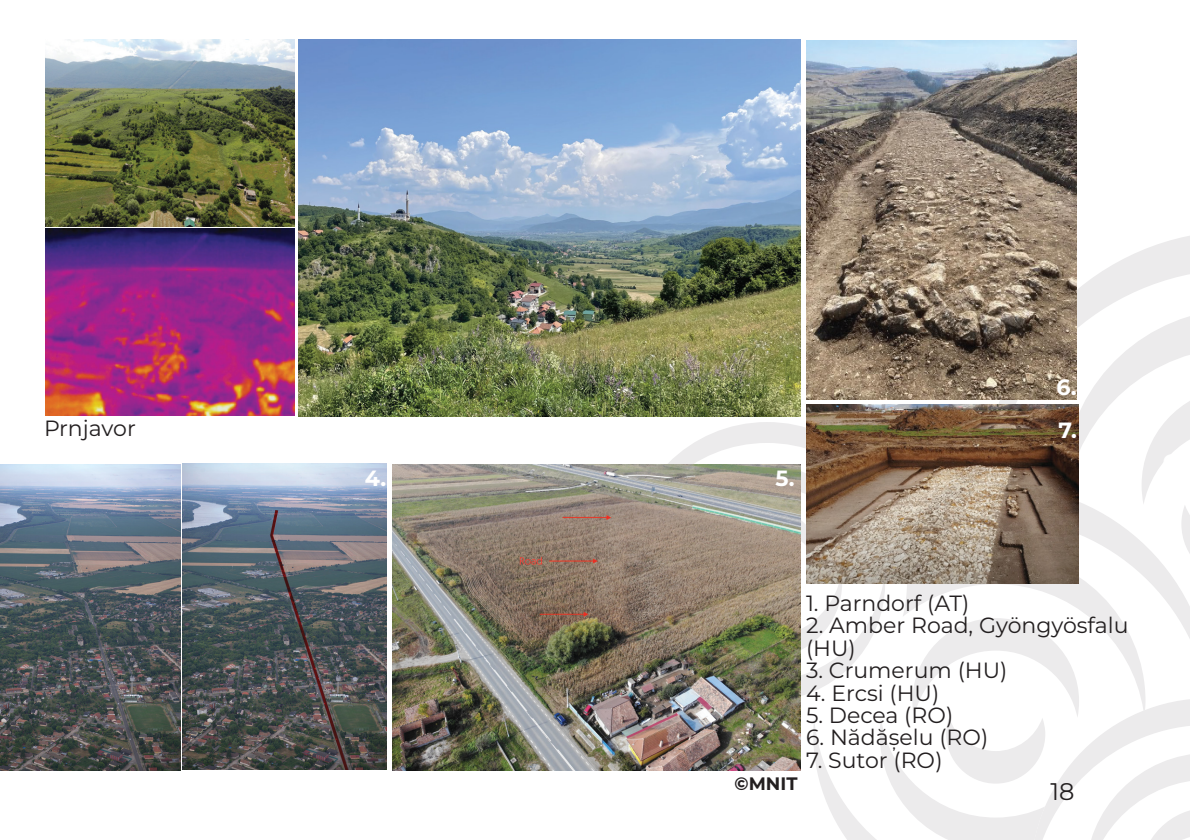
<style>
.page{position:relative;width:1191px;height:840px;background:#fff}
.page>*{position:absolute;margin:0;border:0;box-sizing:border-box;transform-origin:0 0}
.t1{font:24px "Montserrat";color:#231f20}
.t2{font:22px/22.4px "Montserrat";color:#231f20}
.t3{font:700 22px/42.2px "Montserrat";color:#fff}
.t4{font:700 18px "Montserrat";color:#231f20}
</style>
<div class="page">
<img style="left:0;top:464px;width:180px;height:306px">
<svg style="left:1076px;top:230px;width:113px;height:79px"></svg>
<svg style="left:649px;top:309px;width:540px;height:529px"></svg>
<img style="left:806px;top:404px;width:272px;height:179px">
<img style="left:45px;top:39px;width:250px;height:187px">
<img style="left:46px;top:229px;width:249px;height:186px">
<img style="left:299px;top:39px;width:502px;height:377px">
<img style="left:183px;top:463px;width:204px;height:306px">
<img style="left:392px;top:464px;width:408px;height:305px">
<img style="left:806px;top:40px;width:270px;height:359px">
<p class="t2" style="left:44px;top:416px;width:93px">Prnjavor</p>
<p class="t3" style="left:365px;top:456px;width:23px">4.</p>
<p class="t3" style="left:775px;top:456px;width:20px">5.</p>
<p class="t3" style="left:1056px;top:365px;width:22px">6.<br>7.</p>
<p class="t4" style="left:734px;top:771px;width:64px">©MNIT</p>
<p class="t2" style="left:806px;top:591px;width:165px">1. Parndorf (AT)</p>
<p class="t2" style="left:806px;top:613px;width:324px">2. Amber Road, Gyöngyösfalu (HU)</p>
<p class="t2" style="left:806px;top:658px;width:203px">3. Crumerum (HU)</p>
<p class="t2" style="left:806px;top:680px;width:135px">4. Ercsi (HU)</p>
<p class="t2" style="left:806px;top:703px;width:149px">5. Decea (RO)</p>
<p class="t2" style="left:806px;top:725px;width:184px">6. Nădășelu (RO)</p>
<p class="t2" style="left:806px;top:747px;width:138px">7. Sutor (RO)</p>
<p class="t1" style="left:1050px;top:775px;width:25px">18</p>
</div>
